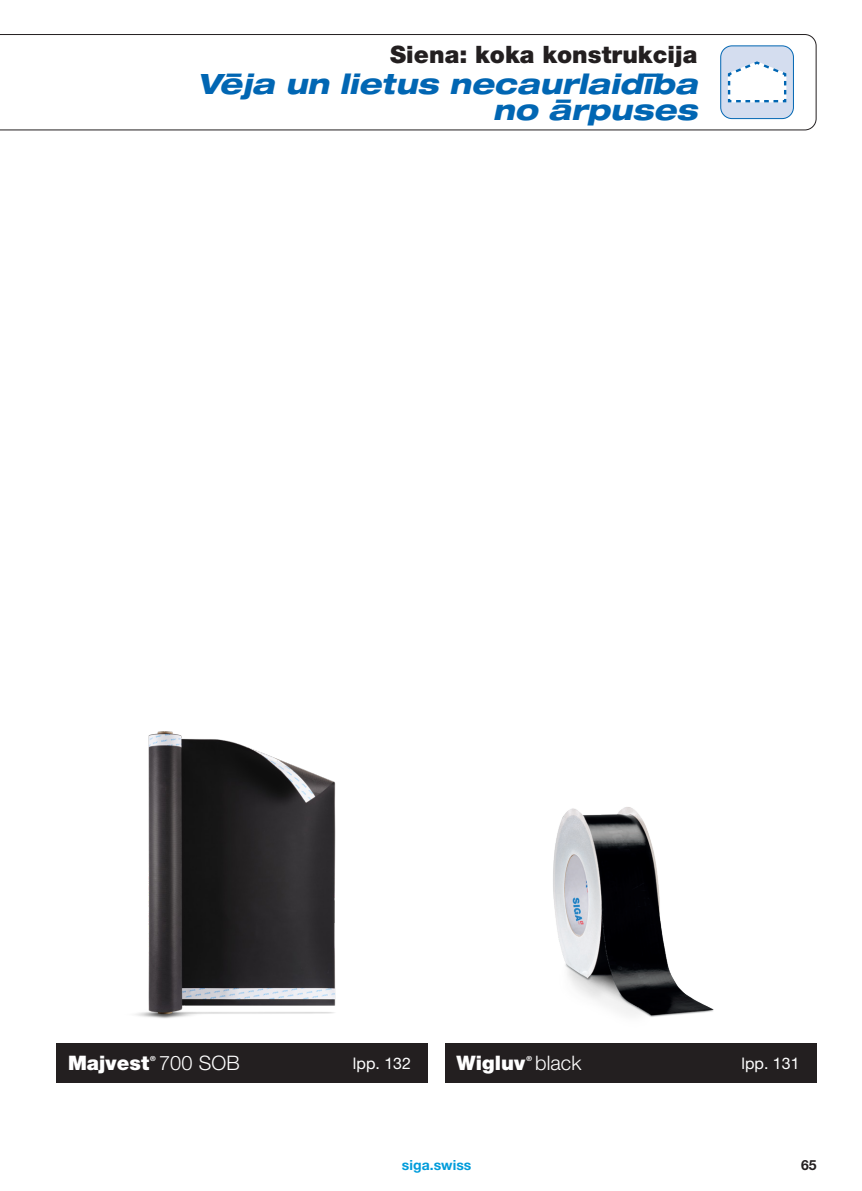
<style>
.page{position:relative;width:862px;height:1191px;background:#fff}
.page>*{position:absolute;margin:0;border:0;box-sizing:border-box;transform-origin:0 0}
.t1{font:italic 800 expanded 28px/26px "Helvetica Neue LT Pro";letter-spacing:.005em;color:#0166b3;text-align:right}
.t2{font:900 24px "Helvetica Neue LT Pro";letter-spacing:.005em;color:#231f20}
.t3{font:900 20px "Helvetica Neue LT Pro";letter-spacing:.005em;color:#fff}
.t4{font:300 20px "Helvetica Neue LT Pro";letter-spacing:.005em;color:#fff}
.t5{font:16px "Helvetica Neue LT Pro";letter-spacing:.005em;color:#fff}
.t6{font:700 14px "Helvetica Neue LT Pro";letter-spacing:.005em;color:#009cdb}
.t7{font:700 14px "Helvetica Neue LT Pro";color:#231f20}
.t8{font:700 7px "Helvetica Neue LT Pro";color:#fff}
</style>
<div class="page">
<svg style="left:0;top:34px;width:816px;height:96px"></svg>
<div style="left:721px;top:46px;width:72px;height:73px;background:#d4ddef;border-radius:11px"></div>
<div style="left:720px;top:45px;width:74px;height:74px;border:1px solid #0166b3;border-radius:11px"></div>
<svg style="left:727px;top:61px;width:60px;height:42px"></svg>
<div style="left:57px;top:1043px;width:371px;height:40px;background:#231f20"></div>
<div style="left:445px;top:1043px;width:371px;height:40px;background:#231f20"></div>
<img style="left:553px;top:807px;width:161px;height:210px">
<img style="left:135px;top:731px;width:201px;height:288px">
<p class="t2" style="left:390px;top:40px;width:309px">Siena: koka konstrukcija</p>
<p class="t1" style="left:198px;top:70px;width:501px">Vēja un lietus necaurlaidība no ārpuses</p>
<p class="t3" style="left:68px;top:1050px;width:83px">Majvest</p>
<p class="t8" style="left:150px;top:1053px;width:7px">®</p>
<p class="t4" style="left:159px;top:1050px;width:82px">700 SOB</p>
<p class="t3" style="left:456px;top:1050px;width:70px">Wigluv</p>
<p class="t8" style="left:526px;top:1053px;width:7px">®</p>
<p class="t5" style="left:353px;top:1053px;width:60px">lpp. 132</p>
<p class="t4" style="left:535px;top:1050px;width:48px">black</p>
<p class="t5" style="left:741px;top:1053px;width:60px">lpp. 131</p>
<p class="t6" style="left:402px;top:1156px;width:71px">siga.swiss</p>
<p class="t7" style="left:801px;top:1156px;width:17px">65</p>
</div>
